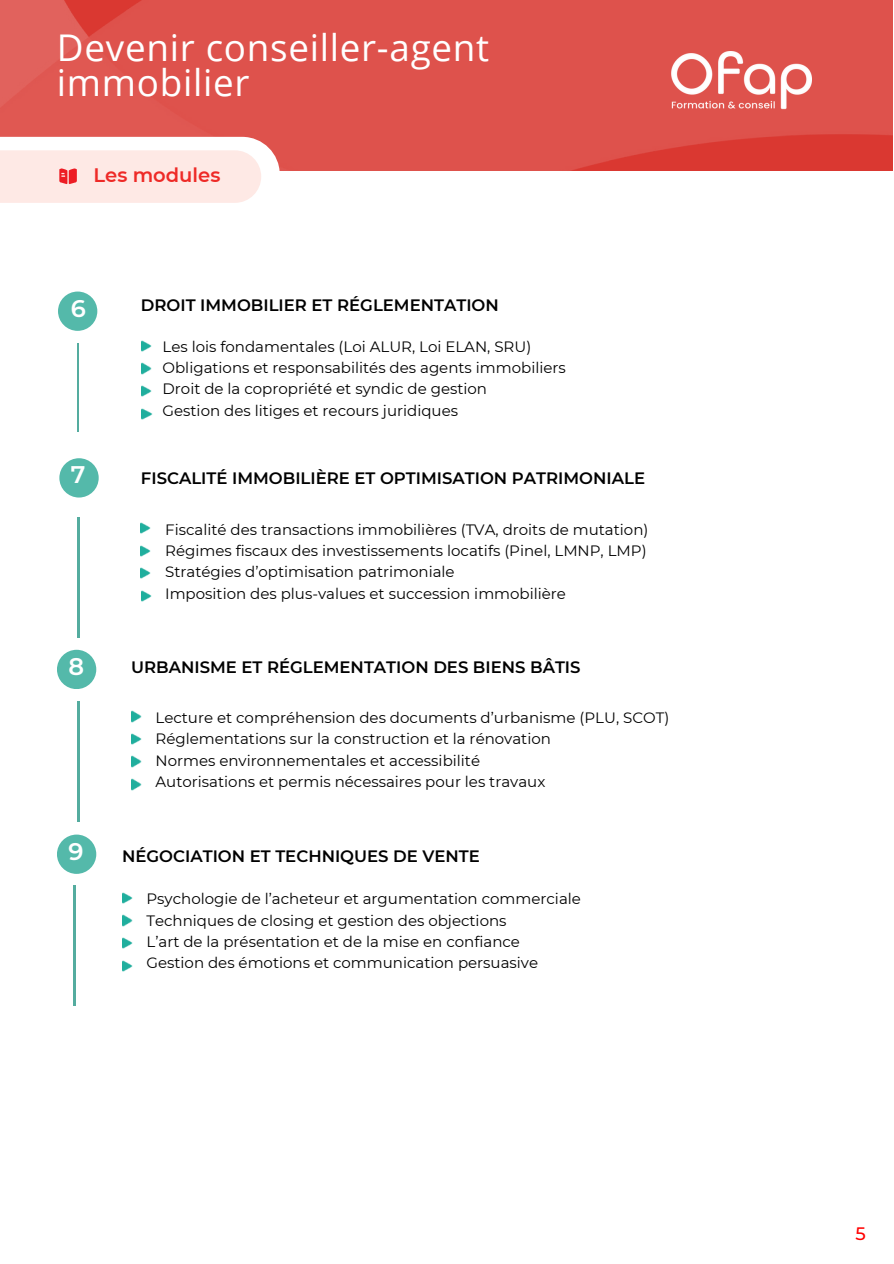
<style>
.page{position:relative;width:894px;height:1264px;background:#fff}
.page>*{position:absolute;margin:0;border:0;box-sizing:border-box;transform-origin:0 0}
.t1{font:36.75px/34.8px "Open Sans";letter-spacing:.02em;color:#fff}
.t2{font:600 24px "Montserrat";color:#fff}
.t3{font:600 19.5px "Montserrat";color:#ee2a27}
.t4{font:500 18px "Montserrat";color:#f00}
.t5{font:600 16.5px "Montserrat";color:#000}
.t6{font:15px "Montserrat";color:#000}
</style>
<div class="page">
<img style="left:0;top:0;width:892px;height:171px">
<hr style="left:77px;top:343px;width:2px;height:89px;background:#54ac9f">
<div style="left:58px;top:291px;width:39px;height:40px;background:#54b9aa;border-radius:50%"></div>
<div style="left:59px;top:458px;width:40px;height:39px;background:#54b9aa;border-radius:50%"></div>
<svg style="left:0;top:137px;width:280px;height:66px"></svg>
<svg style="left:141px;top:522px;width:10px;height:12px"></svg>
<svg style="left:141px;top:545px;width:10px;height:11px"></svg>
<svg style="left:141px;top:567px;width:10px;height:12px"></svg>
<svg style="left:142px;top:408px;width:10px;height:11px"></svg>
<svg style="left:141px;top:340px;width:10px;height:11px"></svg>
<svg style="left:141px;top:363px;width:10px;height:11px"></svg>
<svg style="left:141px;top:385px;width:10px;height:11px"></svg>
<svg style="left:141px;top:590px;width:10px;height:12px"></svg>
<hr style="left:77px;top:516px;width:3px;height:121px;background:#54ac9f">
<img style="left:671px;top:52px;width:140px;height:62px">
<div style="left:57px;top:649px;width:39px;height:40px;background:#54b9aa;border-radius:50%"></div>
<hr style="left:77px;top:701px;width:3px;height:121px;background:#54ac9f">
<svg style="left:131px;top:711px;width:10px;height:11px"></svg>
<svg style="left:131px;top:733px;width:10px;height:11px"></svg>
<svg style="left:131px;top:756px;width:10px;height:11px"></svg>
<svg style="left:132px;top:779px;width:10px;height:11px"></svg>
<div style="left:57px;top:834px;width:39px;height:39px;background:#54b9aa;border-radius:50%"></div>
<hr style="left:74px;top:885px;width:2px;height:120px;background:#54ac9f">
<svg style="left:122px;top:892px;width:10px;height:11px"></svg>
<svg style="left:122px;top:914px;width:10px;height:12px"></svg>
<svg style="left:122px;top:937px;width:10px;height:11px"></svg>
<svg style="left:123px;top:960px;width:10px;height:11px"></svg>
<p class="t1" style="left:57px;top:30px;width:433px">Devenir conseiller-agent immobilier</p>
<p class="t3" style="left:93px;top:163px;width:128px">Les modules</p>
<h2 class="t2" style="left:71px;top:293px;width:17px">6</h2>
<p class="t5" style="left:141px;top:294px;width:359px">DROIT IMMOBILIER ET RÉGLEMENTATION</p>
<p class="t6" style="left:162px;top:337px;width:370px">Les lois fondamentales (Loi ALUR, Loi ELAN, SRU)</p>
<h3 class="t6" style="left:162px;top:358px;width:405px">Obligations et responsabilités des agents immobiliers</h3>
<p class="t6" style="left:162px;top:380px;width:326px">Droit de la copropriété et syndic de gestion</p>
<p class="t6" style="left:162px;top:401px;width:297px">Gestion des litiges et recours juridiques</p>
<p class="t2" style="left:71px;top:460px;width:16px">7</p>
<h1 class="t5" style="left:141px;top:468px;width:505px">FISCALITÉ IMMOBILIÈRE ET OPTIMISATION PATRIMONIALE</h1>
<p class="t2" style="left:68px;top:651px;width:17px">8</p>
<p class="t6" style="left:165px;top:520px;width:484px">Fiscalité des transactions immobilières (TVA, droits de mutation)</p>
<p class="t6" style="left:165px;top:541px;width:483px">Régimes fiscaux des investissements locatifs (Pinel, LMNP, LMP)</p>
<p class="t6" style="left:165px;top:563px;width:291px">Stratégies d’optimisation patrimoniale</p>
<p class="t6" style="left:165px;top:584px;width:402px">Imposition des plus-values et succession immobilière</p>
<p class="t5" style="left:131px;top:657px;width:451px">URBANISME ET RÉGLEMENTATION DES BIENS BÂTIS</p>
<p class="t6" style="left:155px;top:708px;width:515px">Lecture et compréhension des documents d’urbanisme (PLU, SCOT)</p>
<h3 class="t6" style="left:155px;top:730px;width:397px">Réglementations sur la construction et la rénovation</h3>
<p class="t6" style="left:155px;top:751px;width:326px">Normes environnementales et accessibilité</p>
<p class="t6" style="left:155px;top:772px;width:391px">Autorisations et permis nécessaires pour les travaux</p>
<p class="t2" style="left:68px;top:836px;width:17px">9</p>
<p class="t5" style="left:122px;top:846px;width:359px">NÉGOCIATION ET TECHNIQUES DE VENTE</p>
<p class="t6" style="left:146px;top:889px;width:436px">Psychologie de l’acheteur et argumentation commerciale</p>
<p class="t6" style="left:146px;top:911px;width:361px">Techniques de closing et gestion des objections</p>
<p class="t6" style="left:146px;top:932px;width:375px">L’art de la présentation et de la mise en confiance</p>
<h3 class="t6" style="left:146px;top:953px;width:393px">Gestion des émotions et communication persuasive</h3>
<p class="t4" style="left:855px;top:1222px;width:12px">5</p>
</div>
